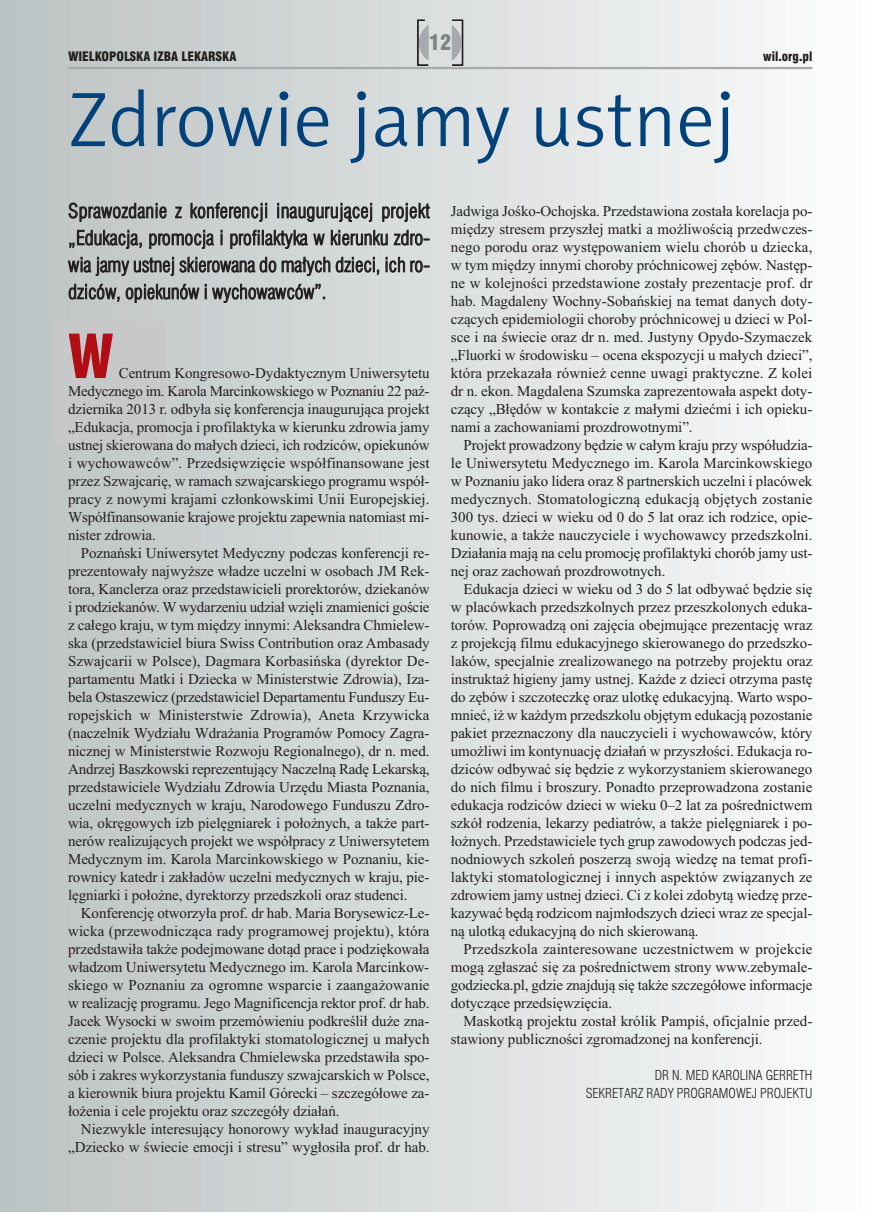
<style>
.page{position:relative;width:872px;height:1212px;background:#fff}
.page>*{position:absolute;margin:0;border:0;box-sizing:border-box;transform-origin:0 0}
.t1{font:78px "Naomi Sans EFNTT Light";color:#004279}
.t2{font:900 condensed 66px "Myriad Pro";color:#b00d15}
.t3{font:21px "Swis 721 Blk Cn EU";color:#808285}
.t4{font:19.5px/27px "Swis 721 Lt Cn EU";color:#231f20;text-align:justify}
.t5{font:15px/18px "Times New Roman";letter-spacing:-.005em;color:#231f20;text-align:justify}
.t6{font:13.5px/18px "Swis 721 Lt Cn EU";color:#231f20;text-align:right}
.t7{font:12.75px "Swis 721 Blk Cn EU";color:#231f20}
</style>
<div class="page">
<div style="left:0;top:0;width:872px;height:1212px;background:linear-gradient(to right,#bbc1c2,#fcfdfc)"></div>
<hr style="left:68px;top:67px;width:744px;height:2px;background:#a8a9ad">
<div style="left:451px;top:20px;width:12px;height:46px;border:1px solid #231f20"></div>
<svg style="left:452px;top:25px;width:9px;height:35px"></svg>
<svg style="left:416px;top:19px;width:13px;height:48px"></svg>
<div style="left:54px;top:321px;width:112px;height:122px;background:#c7c8ca"></div>
<h3 class="t3" style="left:429px;top:30px;width:24px">12</h3>
<h1 class="t1" style="left:68px;top:75px;width:668px">Zdrowie jamy ustnej</h1>
<h3 class="t4" style="left:68px;top:197px;width:363px">Sprawozdanie z konferencji inaugurującej projekt „Edukacja, promocja i profilaktyka w kierunku zdro&shy;wia jamy ustnej skierowana do małych dzieci, ich ro&shy;dziców, opiekunów i wychowawców”.</h3>
<h2 class="t2" style="left:68px;top:333px;width:47px">W</h2>
<p class="t7" style="left:68px;top:48px;width:170px">WIELKOPOLSKA IZBA LEKARSKA</p>
<p class="t7" style="left:763px;top:48px;width:51px">wil.org.pl</p>
<p class="t5" style="left:451px;top:202px;width:363px">Jadwiga Jośko-Ochojska. Przedstawiona została korelacja po&shy;między stresem przyszłej matki a możliwością przedwczes&shy;nego porodu oraz występowaniem wielu chorób u dziecka, w tym między innymi choroby próchnicowej zębów. Następ&shy;ne w kolejności przedstawione zostały prezentacje prof. dr hab. Magdaleny Wochny-Sobańskiej na temat danych doty&shy;czących epidemiologii choroby próchnicowej u dzieci w Pol&shy;sce i na świecie oraz dr n. med. Justyny Opydo-Szymaczek „Fluorki w środowisku – ocena ekspozycji u małych dzieci”, która przekazała również cenne uwagi praktyczne. Z kolei dr n. ekon. Magdalena Szumska zaprezentowała aspekt doty&shy;czący „Błędów w kontakcie z małymi dziećmi i ich opieku&shy;nami a zachowaniami prozdrowotnymi”.</p>
<p class="t5" style="left:451px;top:436px;width:363px;text-indent:13px">Projekt prowadzony będzie w całym kraju przy współudzia&shy;le Uniwersytetu Medycznego im. Karola Marcinkowskiego w Poznaniu jako lidera oraz 8 partnerskich uczelni i placówek medycznych. Stomatologiczną edukacją objętych zostanie 300 tys. dzieci w wieku od 0 do 5 lat oraz ich rodzice, opie&shy;kunowie, a także nauczyciele i wychowawcy przedszkolni.<br>Działania mają na celu promocję profilaktyki chorób jamy ust&shy;nej oraz zachowań prozdrowotnych.</p>
<p class="t5" style="left:451px;top:580px;width:363px;text-indent:13px">Edukacja dzieci w wieku od 3 do 5 lat odbywać będzie się w placówkach przedszkolnych przez przeszkolonych eduka&shy;torów. Poprowadzą oni zajęcia obejmujące prezentację wraz z projekcją filmu edukacyjnego skierowanego do przedszko&shy;laków, specjalnie zrealizowanego na potrzeby projektu oraz instruktaż higieny jamy ustnej. Każde z dzieci otrzyma pastę do zębów i szczoteczkę oraz ulotkę edukacyjną. Warto wspo&shy;mnieć, iż w każdym przedszkolu objętym edukacją pozostanie pakiet przeznaczony dla nauczycieli i wychowawców, który umożliwi im kontynuację działań w przyszłości. Edukacja ro&shy;dziców odbywać się będzie z wykorzystaniem skierowanego do nich filmu i broszury. Ponadto przeprowadzona zostanie edukacja rodziców dzieci w wieku 0–2 lat za pośrednictwem szkół rodzenia, lekarzy pediatrów, a także pielęgniarek i po&shy;łożnych. Przedstawiciele tych grup zawodowych podczas jed&shy;nodniowych szkoleń poszerzą swoją wiedzę na temat profi&shy;laktyki stomatologicznej i innych aspektów związanych ze zdrowiem jamy ustnej dzieci. Ci z kolei zdobytą wiedzę prze&shy;kazywać będą rodzicom najmłodszych dzieci wraz ze specjal&shy;ną ulotką edukacyjną do nich skierowaną.</p>
<p class="t5" style="left:451px;top:940px;width:363px;text-indent:13px">Przedszkola zainteresowane uczestnictwem w projekcie mogą zgłaszać się za pośrednictwem strony www.zebymale&shy;godziecka.pl, gdzie znajdują się także szczegółowe informacje dotyczące przedsięwzięcia.</p>
<p class="t5" style="left:451px;top:1012px;width:363px;text-indent:13px">Maskotką projektu został królik Pampiś, oficjalnie przed&shy;stawiony publiczności zgromadzonej na konferencji.</p>
<p class="t6" style="left:585px;top:1066px;width:228px">DR N. MED KAROLINA GERRETH<br>SEKRETARZ RADY PROGRAMOWEJ PROJEKTU</p>
<p class="t5" style="left:68px;top:364px;width:363px;text-indent:51px">Centrum Kongresowo-Dydaktycznym Uniwersytetu Medycznego im. Karola Marcinkowskiego w Poznaniu 22 paź&shy;dziernika 2013 r. odbyła się konferencja inaugurująca projekt „Edukacja, promocja i profilaktyka w kierunku zdrowia jamy ustnej skierowana do małych dzieci, ich rodziców, opiekunów i wychowawców”. Przedsięwzięcie współfinansowane jest przez Szwajcarię, w ramach szwajcarskiego programu współ&shy;pracy z nowymi krajami członkowskimi Unii Europejskiej.<br>Współfinansowanie krajowe projektu zapewnia natomiast mi&shy;nister zdrowia.</p>
<p class="t5" style="left:68px;top:544px;width:363px;text-indent:13px">Poznański Uniwersytet Medyczny podczas konferencji re&shy;prezentowały najwyższe władze uczelni w osobach JM Rek&shy;tora, Kanclerza oraz przedstawicieli prorektorów, dziekanów i prodziekanów. W wydarzeniu udział wzięli znamienici goście z całego kraju, w tym między innymi: Aleksandra Chmielew&shy;ska (przedstawiciel biura Swiss Contribution oraz Ambasady Szwajcarii w Polsce), Dagmara Korbasińska (dyrektor De&shy;partamentu Matki i Dziecka w Ministerstwie Zdrowia), Iza&shy;bela Ostaszewicz (przedstawiciel Departamentu Funduszy Eu&shy;ropejskich w Ministerstwie Zdrowia), Aneta Krzywicka (naczelnik Wydziału Wdrażania Programów Pomocy Zagra&shy;nicznej w Ministerstwie Rozwoju Regionalnego), dr n. med.<br>Andrzej Baszkowski reprezentujący Naczelną Radę Lekarską, przedstawiciele Wydziału Zdrowia Urzędu Miasta Poznania, uczelni medycznych w kraju, Narodowego Funduszu Zdro&shy;wia, okręgowych izb pielęgniarek i położnych, a także part&shy;nerów realizujących projekt we współpracy z Uniwersytetem Medycznym im. Karola Marcinkowskiego w Poznaniu, kie&shy;rownicy katedr i zakładów uczelni medycznych w kraju, pie&shy;lęgniarki i położne, dyrektorzy przedszkoli oraz studenci.</p>
<p class="t5" style="left:68px;top:904px;width:363px;text-indent:13px">Konferencję otworzyła prof. dr hab. Maria Borysewicz-Le&shy;wicka (przewodnicząca rady programowej projektu), która przedstawiła także podejmowane dotąd prace i podziękowała władzom Uniwersytetu Medycznego im. Karola Marcinkow&shy;skiego w Poznaniu za ogromne wsparcie i zaangażowanie w realizację programu. Jego Magnificencja rektor prof. dr hab.<br>Jacek Wysocki w swoim przemówieniu podkreślił duże zna&shy;czenie projektu dla profilaktyki stomatologicznej u małych dzieci w Polsce. Aleksandra Chmielewska przedstawiła spo&shy;sób i zakres wykorzystania funduszy szwajcarskich w Polsce, a kierownik biura projektu Kamil Górecki – szczegółowe za&shy;łożenia i cele projektu oraz szczegóły działań.</p>
<p class="t5" style="left:68px;top:1120px;width:363px;text-align:right">Niezwykle interesujący honorowy wykład inauguracyjny „Dziecko w świecie emocji i stresu” wygłosiła prof. dr hab.</p>
</div>
